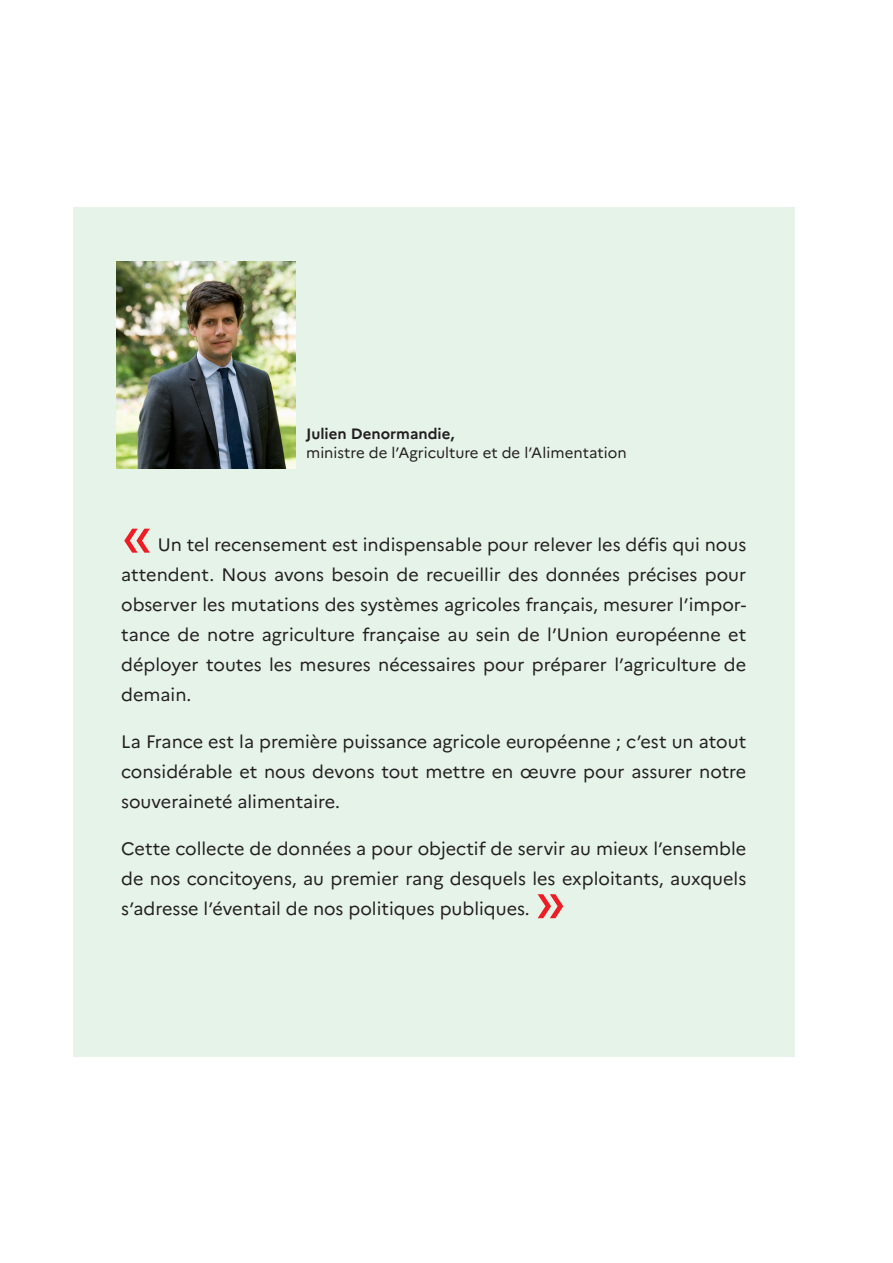
<style>
.page{position:relative;width:893px;height:1263px;background:#fff}
.page>*{position:absolute;margin:0;border:0;box-sizing:border-box;transform-origin:0 0}
.t1{font:60px "Marianne";color:#ee1d23}
.t2{font:18px/30px "Marianne";color:#231f20;text-align:justify}
.t3{font:15px/19.5px "Marianne";color:#231f20}
.s1{font-weight:700}
</style>
<div class="page">
<div style="left:73px;top:207px;width:721px;height:849px;background:#e6f3e9"></div>
<img style="left:117px;top:261px;width:179px;height:208px">
<p class="t3" style="left:306px;top:423px;width:322px"><span class="s1">Julien Denormandie,<br></span>ministre de l’Agriculture et de l’Alimentation</p>
<p class="t1" style="left:121px;top:498px;width:33px">«</p>
<p class="t2" style="left:121px;top:530px;width:627px;text-indent:37px">Un tel recensement est indispensable pour relever les défis qui nous attendent. Nous avons besoin de recueillir des données précises pour observer les mutations des systèmes agricoles français, mesurer l’impor&shy;tance de notre agriculture française au sein de l’Union européenne et déployer toutes les mesures nécessaires pour préparer l’agriculture de demain.</p>
<p class="t2" style="left:121px;top:727px;width:627px">La France est la première puissance agricole européenne ; c’est un atout considérable et nous devons tout mettre en œuvre pour assurer notre souveraineté alimentaire.</p>
<p class="t2" style="left:121px;top:834px;width:627px">Cette collecte de données a pour objectif de servir au mieux l’ensemble de nos concitoyens, au premier rang desquels les exploitants, auxquels s’adresse l’éventail de nos politiques publiques.</p>
<p class="t1" style="left:535px;top:863px;width:33px">»</p>
</div>
